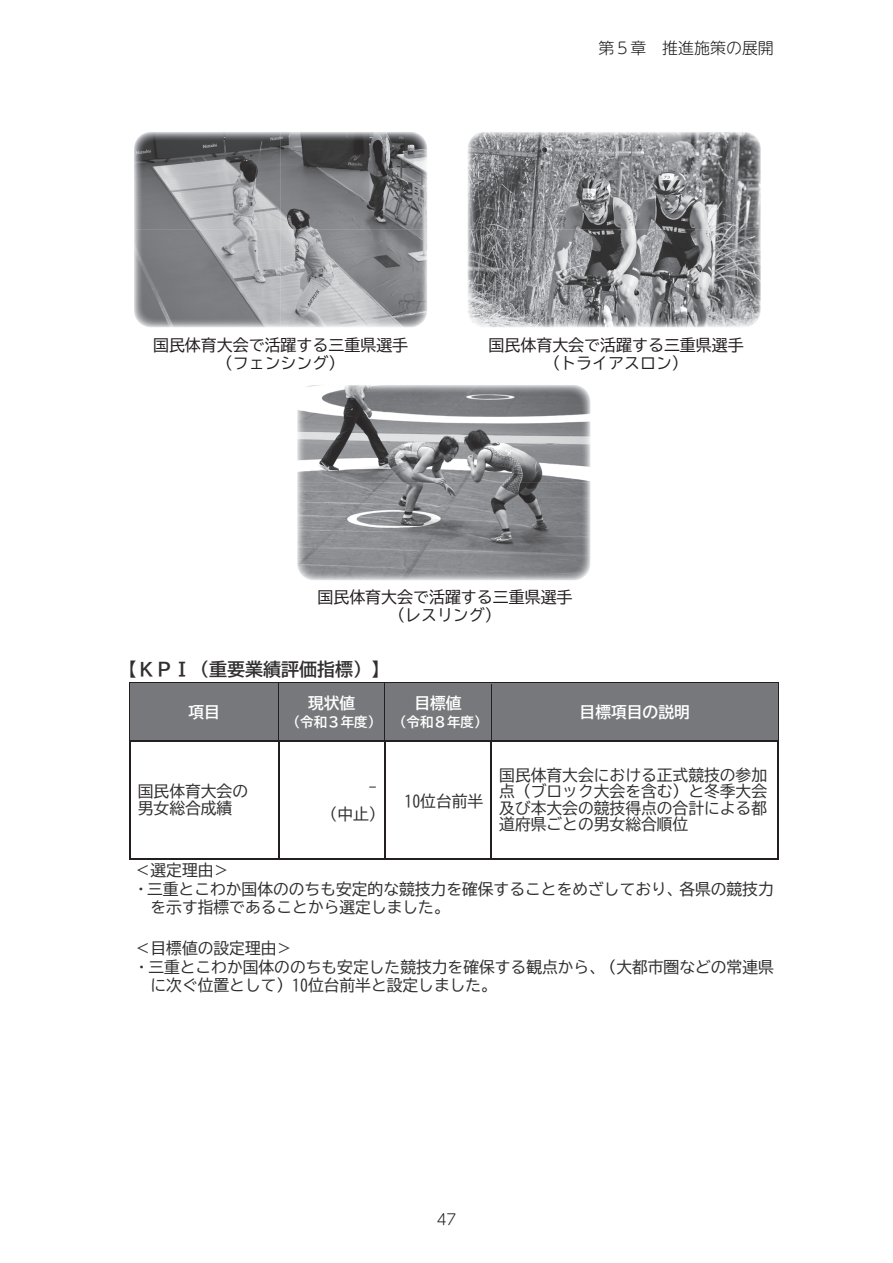
<style>
.page{position:relative;width:893px;height:1263px;background:#fff}
.page>*{position:absolute;margin:0;border:0;box-sizing:border-box;transform-origin:0 0}
.t1{font:18px "BIZ UD Gothic Bold";color:#312f30}
.t2{font:16.5px "BIZ UDP Gothic";color:#231f20}
.t3{font:15.9px/18px "BIZ UD Gothic";color:#231f20;text-align:center}
.t4{font:300 15.9px "UD Shin M Go Pro";color:#231f20}
.t5{font:15.75px/16.5px "BIZ UD Gothic";color:#312f30}
.t6{font:15.75px/18px "BIZ UD Gothic";color:#231f20;text-align:center}
.t7{font:15.75px "BIZ UD Gothic Bold";color:#fff}
.t8{font:300 14.85px "UD Shin M Go Pro";color:#231f20}
.t9{font:13.5px "BIZ UD Gothic Bold";color:#fff}
.s1{color:#231f20}
</style>
<div class="page">
<div style="left:130px;top:683px;width:148px;height:57px;background:#76787b"></div>
<div style="left:279px;top:683px;width:106px;height:57px;background:#76787b"></div>
<div style="left:385px;top:683px;width:106px;height:57px;background:#76787b"></div>
<div style="left:492px;top:683px;width:286px;height:57px;background:#76787b"></div>
<hr style="left:130px;top:682px;width:148px;height:1px;background:#231f20">
<hr style="left:279px;top:682px;width:105px;height:1px;background:#231f20">
<hr style="left:385px;top:682px;width:106px;height:1px;background:#231f20">
<hr style="left:492px;top:682px;width:286px;height:1px;background:#231f20">
<hr style="left:129px;top:684px;width:1px;height:56px;background:#231f20">
<hr style="left:278px;top:684px;width:1px;height:56px;background:#231f20">
<hr style="left:384px;top:684px;width:1px;height:56px;background:#231f20">
<hr style="left:491px;top:684px;width:1px;height:56px;background:#231f20">
<hr style="left:778px;top:684px;width:1px;height:56px;background:#231f20">
<hr style="left:132px;top:740px;width:146px;height:2px;background:#231f20">
<hr style="left:281px;top:740px;width:103px;height:2px;background:#231f20">
<hr style="left:387px;top:740px;width:103px;height:2px;background:#231f20">
<hr style="left:493px;top:740px;width:284px;height:2px;background:#231f20">
<hr style="left:129px;top:743px;width:1px;height:115px;background:#231f20">
<hr style="left:130px;top:858px;width:148px;height:1px;background:#231f20">
<hr style="left:278px;top:743px;width:1px;height:115px;background:#231f20">
<hr style="left:279px;top:858px;width:105px;height:1px;background:#231f20">
<hr style="left:384px;top:743px;width:2px;height:115px;background:#231f20">
<hr style="left:386px;top:858px;width:104px;height:1px;background:#231f20">
<hr style="left:490px;top:743px;width:2px;height:115px;background:#231f20">
<hr style="left:492px;top:858px;width:285px;height:1px;background:#231f20">
<hr style="left:777px;top:743px;width:2px;height:115px;background:#231f20">
<img style="left:134px;top:132px;width:293px;height:195px">
<img style="left:467px;top:132px;width:294px;height:195px">
<img style="left:297px;top:385px;width:294px;height:195px">
<p class="t4" style="left:598px;top:36px;width:177px">第５章　推進施策の展開</p>
<p class="t6" style="left:484px;top:330px;width:253px">国民体育大会で活躍する三重県選手（トライアスロン）</p>
<p class="t6" style="left:168px;top:331px;width:253px">国民体育大会で活躍する三重県選手（フェンシング）</p>
<p class="t3" style="left:153px;top:336px;width:257px">国民体育大会で活躍する三重県選手（フェンシング）</p>
<p class="t3" style="left:489px;top:336px;width:257px">国民体育大会で活躍する三重県選手（トライアスロン）</p>
<p class="t3" style="left:317px;top:588px;width:257px">国民体育大会で活躍する三重県選手（レスリング）</p>
<p class="t6" style="left:397px;top:590px;width:112px">（レスリング）</p>
<p class="t1" style="left:119px;top:660px;width:271px">【ＫＰＩ（重要業績評価指標）】</p>
<p class="t7" style="left:188px;top:704px;width:33px">項目</p>
<p class="t7" style="left:308px;top:695px;width:49px">現状値</p>
<p class="t9" style="left:287px;top:715px;width:96px">（令和３年度）</p>
<p class="t7" style="left:414px;top:695px;width:49px">目標値</p>
<p class="t9" style="left:393px;top:715px;width:96px">（令和８年度）</p>
<p class="t7" style="left:580px;top:704px;width:112px">目標項目の説明</p>
<p class="t5" style="left:138px;top:783px;width:112px">国民体育大会の男女総合成績</p>
<p class="t5" style="left:330px;top:773px;width:49px;line-height:27px;text-align:right">-<br>(中止)</p>
<p class="t5" style="left:404px;top:792px;width:80px">10位台前半</p>
<p class="t5" style="left:499px;top:766px;width:269px;text-align:justify">国民体育大会における正式競技の参加点<span class="s1">（</span>ブロック大会を含む<span class="s1">）</span>と冬季大会及び本大会の競技得点の合計による都道府県ごとの男女総合順位</p>
<p class="t5" style="left:135px;top:862px;width:96px">＜選定理由＞</p>
<p class="t5" style="left:133px;top:881px;width:642px">・三重とこわか国体ののちも安定的な競技力を確保することをめざしており、各県の競技力</p>
<p class="t5" style="left:151px;top:899px;width:301px">を示す指標であることから選定しました。</p>
<p class="t5" style="left:135px;top:940px;width:159px">＜目標値の設定理由＞</p>
<p class="t5" style="left:134px;top:959px;width:642px">・三重とこわか国体ののちも安定した競技力を確保する観点から、<span class="s1">（</span>大都市圏などの常連県</p>
<p class="t5" style="left:151px;top:977px;width:348px">に次ぐ位置として<span class="s1">）</span>10位台前半と設定しました。</p>
<p class="t2" style="left:434px;top:1208px;width:27px">47</p>
<p class="t8" style="left:437px;top:1207px;width:21px">47</p>
</div>
